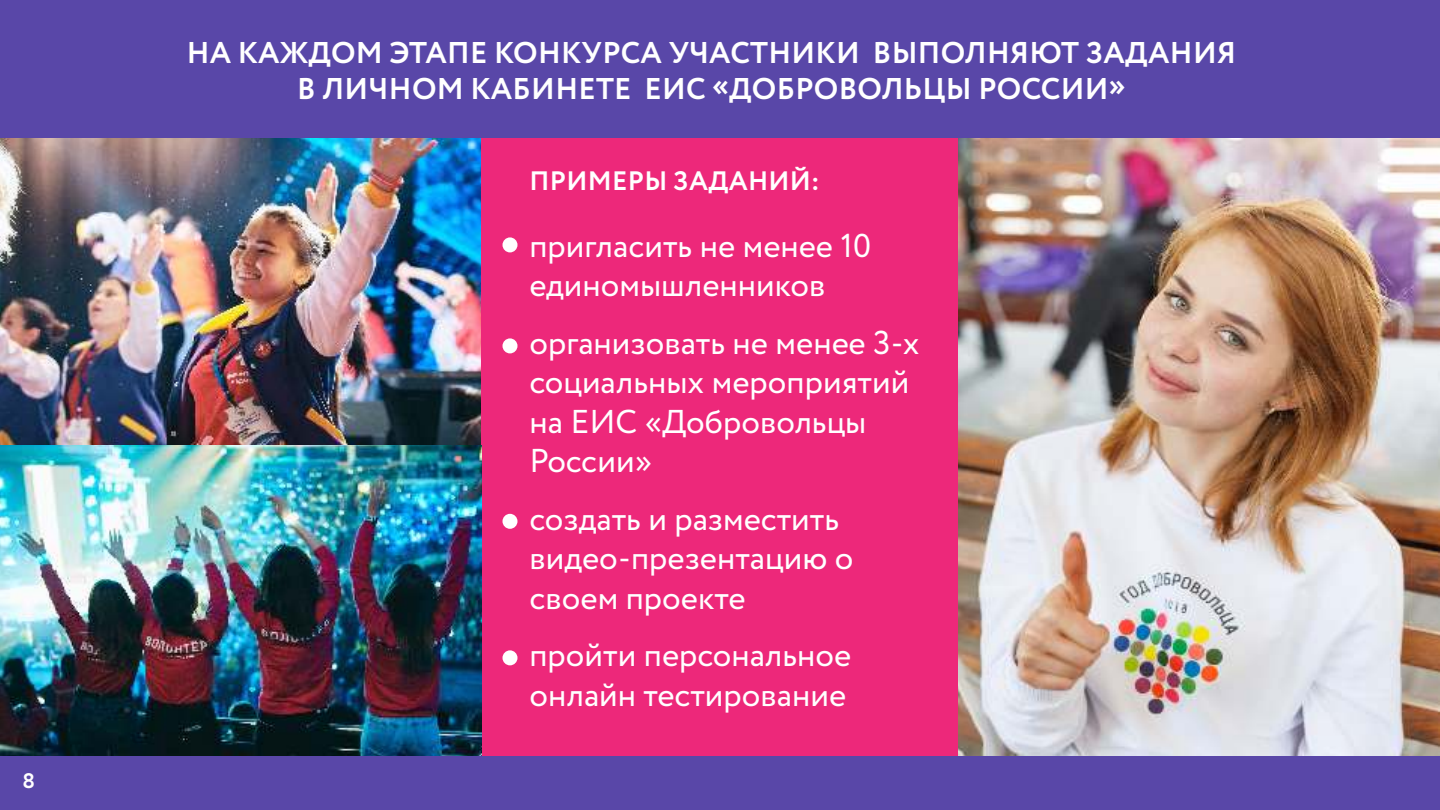
<style>
.page{position:relative;width:1440px;height:810px;background:#fff}
.page>*{position:absolute;margin:0;border:0;box-sizing:border-box;transform-origin:0 0}
.t1{font:33px/39.6px "AVC";color:#fff}
.t2{font:700 30px/36px "AVC";letter-spacing:.01em;color:#fff;text-align:center}
.t3{font:700 26.7px "AVC";letter-spacing:.01em;color:#fff}
.t4{font:700 21px "AVC";color:#fff}
</style>
<div class="page">
<div style="left:0;top:756px;width:1439px;height:54px;background:#5947a8"></div>
<div style="left:0;top:0;width:1440px;height:139px;background:#5947a8"></div>
<div style="left:482px;top:139px;width:477px;height:617px;background:#ed287a"></div>
<img style="left:0;top:139px;width:482px;height:617px">
<img style="left:958px;top:139px;width:481px;height:617px">
<div style="left:503px;top:237px;width:15px;height:15px;background:#fff;border-radius:50%"></div>
<div style="left:503px;top:338px;width:15px;height:15px;background:#fff;border-radius:50%"></div>
<div style="left:503px;top:514px;width:15px;height:15px;background:#fff;border-radius:50%"></div>
<div style="left:503px;top:650px;width:15px;height:15px;background:#fff;border-radius:50%"></div>
<p class="t4" style="left:23px;top:769px;width:14px">8</p>
<p class="t2" style="left:187px;top:35px;width:1051px">НА КАЖДОМ ЭТАПЕ КОНКУРСА УЧАСТНИКИ ВЫПОЛНЯЮТ ЗАДАНИЯ<br>В ЛИЧНОМ КАБИНЕТЕ ЕИС «ДОБРОВОЛЬЦЫ РОССИИ»</p>
<p class="t3" style="left:530px;top:166px;width:292px">ПРИМЕРЫ ЗАДАНИЙ:</p>
<p class="t1" style="left:530px;top:226px;width:343px">пригласить не менее 10 единомышленников</p>
<p class="t1" style="left:530px;top:323px;width:392px">организовать не менее 3-х социальных мероприятий на ЕИС «Добровольцы<br>России»</p>
<p class="t1" style="left:530px;top:499px;width:325px">создать и разместить видео-презентацию о своем проекте</p>
<p class="t1" style="left:530px;top:636px;width:323px">пройти персональное онлайн тестирование</p>
</div>
